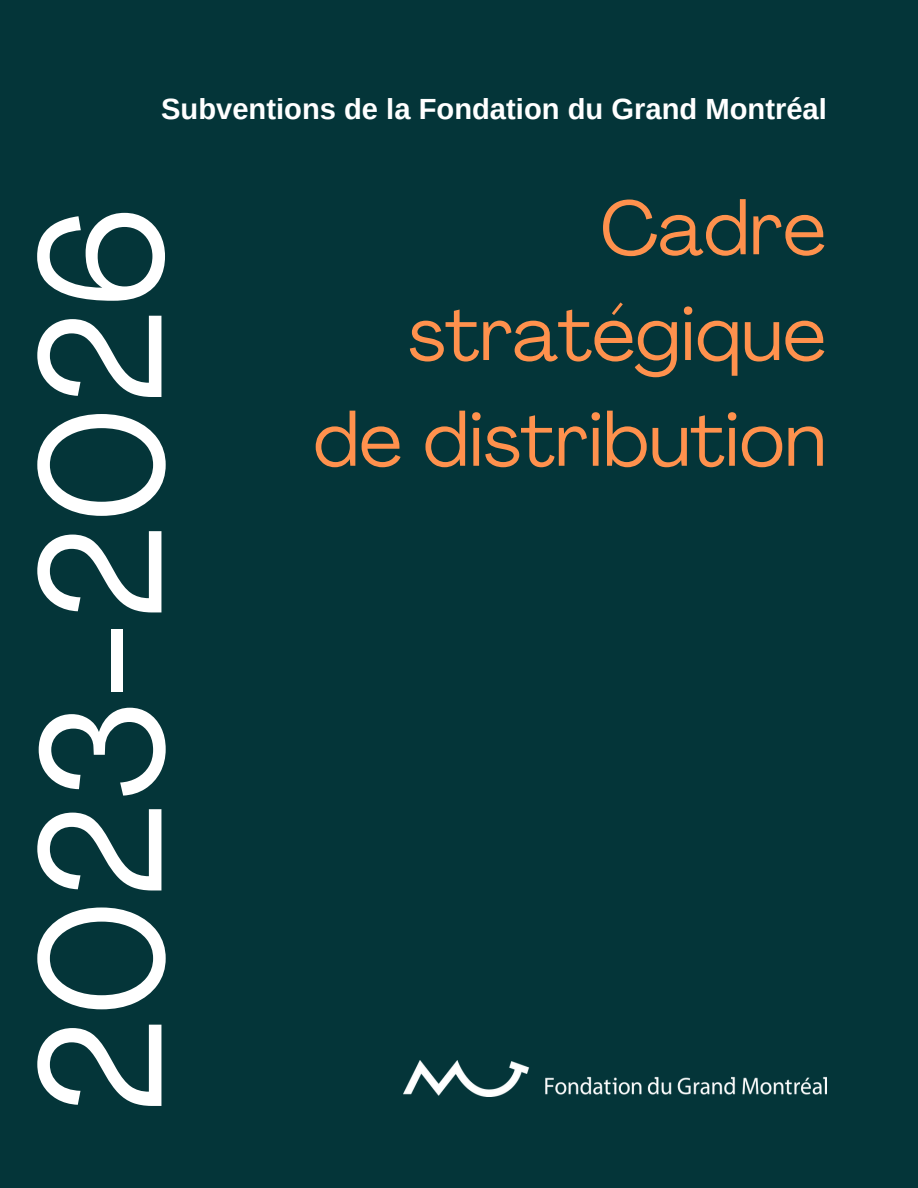
<style>
.page{position:relative;width:918px;height:1188px;background:#043539}
.page>*{position:absolute;margin:0;border:0;box-sizing:border-box;transform-origin:0 0}
.t1{font:170.1px "Agrandir";color:#fff}
.t2{font:75px/105.8px "Agrandir";letter-spacing:.005em;color:#ff914d;text-align:right}
.t3{font:700 29.1px "Arimo";color:#fff}
</style>
<div class="page">
<img style="left:404px;top:1061px;width:423px;height:36px">
<p class="t3" style="left:161px;top:93px;width:667px">Subventions de la Fondation du Grand Montréal</p>
<h1 class="t1" style="left:34px;top:1114px;width:911px;rotate:-90deg">2023-2026</h1>
<h2 class="t2" style="left:313px;top:183px;width:514px">Cadre stratégique de distribution</h2>
</div>
